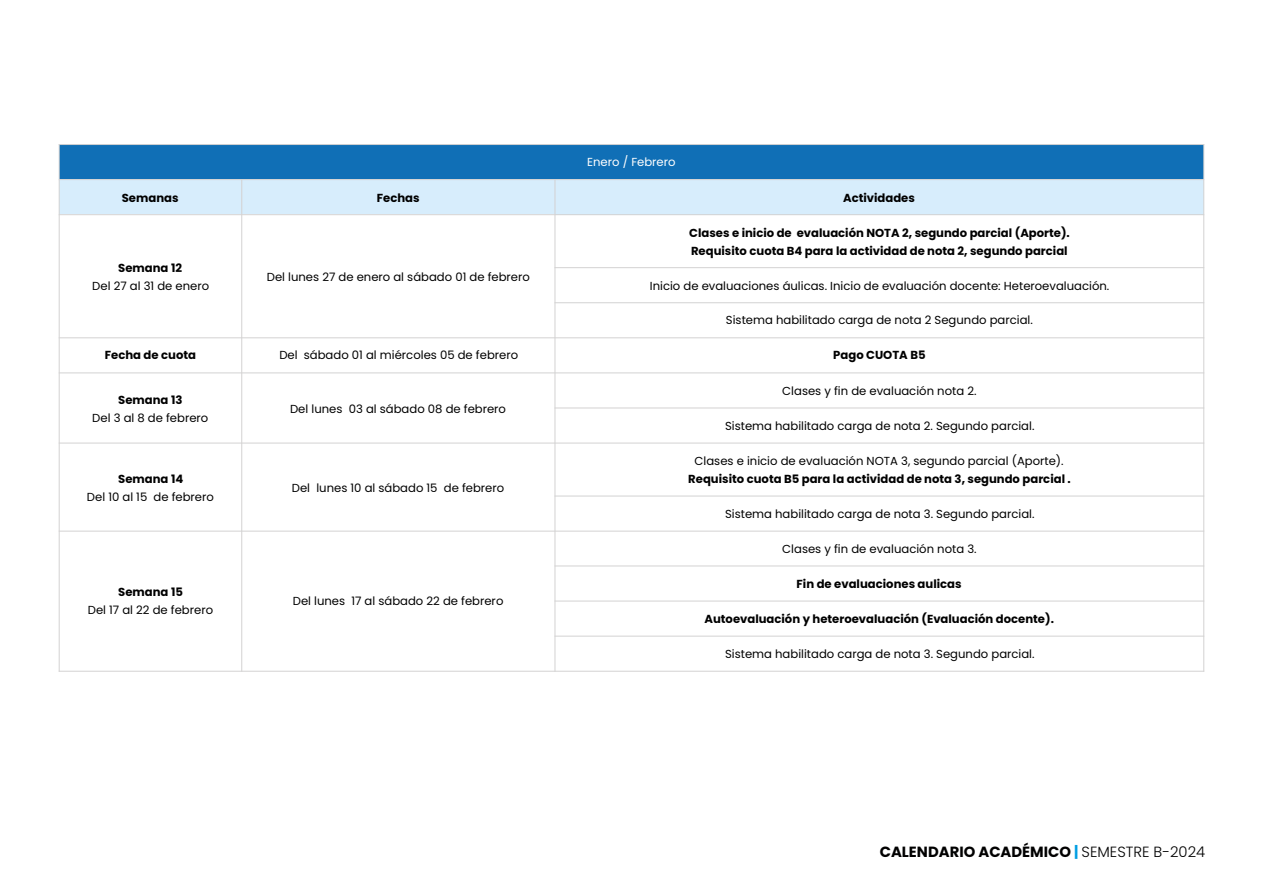
<style>
.page{position:relative;width:1263px;height:893px;background:#fff}
.page>*{position:absolute;margin:0;border:0;box-sizing:border-box;transform-origin:0 0}
.t1{font:700 14.7px "Poppins";color:#010000}
.t2{font:11.7px "Poppins";color:#000}
.t3{font:700 11.7px/17.9px "Poppins";color:#000}
.t4{font:11.7px "Poppins";color:#fff}
.s1{color:#009ee2}
.s2{font-weight:300}
</style>
<div class="page">
<div style="left:59px;top:145px;width:1145px;height:35px;background:#106fb6"></div>
<div style="left:59px;top:180px;width:183px;height:35px;background:#d7edfc"></div>
<div style="left:242px;top:180px;width:313px;height:35px;background:#d7edfc"></div>
<div style="left:555px;top:180px;width:649px;height:35px;background:#d7edfc"></div>
<hr style="left:241px;top:179px;width:1px;height:493px;background:#d3d2d2">
<hr style="left:555px;top:179px;width:1px;height:493px;background:#d3d2d2">
<hr style="left:59px;top:179px;width:1145px;height:1px;background:#d3d2d2">
<hr style="left:59px;top:214px;width:1145px;height:1px;background:#d3d2d2">
<hr style="left:554px;top:267px;width:650px;height:1px;background:#d3d2d2">
<hr style="left:554px;top:302px;width:650px;height:1px;background:#d3d2d2">
<hr style="left:59px;top:337px;width:1145px;height:1px;background:#d3d2d2">
<hr style="left:59px;top:373px;width:1145px;height:1px;background:#d3d2d2">
<hr style="left:554px;top:408px;width:650px;height:1px;background:#d3d2d2">
<hr style="left:59px;top:443px;width:1145px;height:1px;background:#d3d2d2">
<hr style="left:554px;top:496px;width:650px;height:1px;background:#d3d2d2">
<hr style="left:59px;top:531px;width:1145px;height:1px;background:#d3d2d2">
<hr style="left:554px;top:566px;width:650px;height:1px;background:#d3d2d2">
<hr style="left:554px;top:601px;width:650px;height:1px;background:#d3d2d2">
<hr style="left:554px;top:636px;width:650px;height:1px;background:#d3d2d2">
<hr style="left:59px;top:144px;width:1px;height:528px;background:#d3d2d2">
<hr style="left:1203px;top:144px;width:1px;height:528px;background:#d3d2d2">
<hr style="left:59px;top:144px;width:1145px;height:1px;background:#d3d2d2">
<hr style="left:59px;top:671px;width:1145px;height:1px;background:#d3d2d2">
<p class="t4" style="left:587px;top:155px;width:90px">Enero / Febrero</p>
<p class="t3" style="left:122px;top:189px;width:58px">Semanas</p>
<p class="t3" style="left:377px;top:189px;width:44px">Fechas</p>
<p class="t3" style="left:843px;top:189px;width:73px">Actividades</p>
<p class="t3" style="left:118px;top:259px;width:65px">Semana 12</p>
<p class="t2" style="left:92px;top:279px;width:118px">Del 27 al 31 de enero</p>
<p class="t2" style="left:267px;top:270px;width:265px">Del lunes 27 de enero al sábado 01 de febrero</p>
<p class="t3" style="left:689px;top:224px;width:382px">Clases e inicio de evaluación NOTA 2, segundo parcial (Aporte).<br>Requisito cuota B4 para la actividad de nota 2, segundo parcial</p>
<p class="t2" style="left:650px;top:279px;width:461px">Inicio de evaluaciones áulicas. Inicio de evaluación docente: Heteroevaluación.</p>
<p class="t2" style="left:726px;top:313px;width:308px">Sistema habilitado carga de nota 2 Segundo parcial.</p>
<p class="t3" style="left:105px;top:346px;width:93px">Fecha de cuota</p>
<p class="t2" style="left:279px;top:348px;width:240px">Del sábado 01 al miércoles 05 de febrero</p>
<p class="t3" style="left:833px;top:346px;width:94px">Pago CUOTA B5</p>
<p class="t3" style="left:118px;top:391px;width:66px">Semana 13</p>
<p class="t2" style="left:92px;top:411px;width:118px">Del 3 al 8 de febrero</p>
<p class="t2" style="left:782px;top:384px;width:196px">Clases y fin de evaluación nota 2.</p>
<p class="t2" style="left:725px;top:419px;width:311px">Sistema habilitado carga de nota 2. Segundo parcial.</p>
<p class="t2" style="left:290px;top:402px;width:217px">Del lunes 03 al sábado 08 de febrero</p>
<p class="t3" style="left:118px;top:470px;width:66px">Semana 14</p>
<p class="t2" style="left:87px;top:490px;width:129px">Del 10 al 15 de febrero</p>
<p class="t3" style="left:118px;top:583px;width:66px">Semana 15</p>
<p class="t2" style="left:88px;top:603px;width:127px">Del 17 al 22 de febrero</p>
<p class="t2" style="left:292px;top:481px;width:214px">Del lunes 10 al sábado 15 de febrero</p>
<p class="t2" style="left:293px;top:594px;width:212px">Del lunes 17 al sábado 22 de febrero</p>
<p class="t2" style="left:694px;top:454px;width:371px">Clases e inicio de evaluación NOTA 3, segundo parcial (Aporte).</p>
<p class="t3" style="left:688px;top:470px;width:384px">Requisito cuota B5 para la actividad de nota 3, segundo parcial .</p>
<p class="t2" style="left:725px;top:507px;width:311px">Sistema habilitado carga de nota 3. Segundo parcial.</p>
<p class="t2" style="left:782px;top:542px;width:196px">Clases y fin de evaluación nota 3.</p>
<p class="t3" style="left:797px;top:574px;width:167px">Fin de evaluaciones aulicas</p>
<p class="t3" style="left:704px;top:610px;width:351px">Autoevaluación y heteroevaluación (Evaluación docente).</p>
<p class="t2" style="left:725px;top:647px;width:311px">Sistema habilitado carga de nota 3. Segundo parcial.</p>
<p class="t1" style="left:880px;top:843px;width:327px">CALENDARIO ACADÉMICO <span class="s1">|</span> <span class="s2">SEMESTRE B-2024</span></p>
</div>
